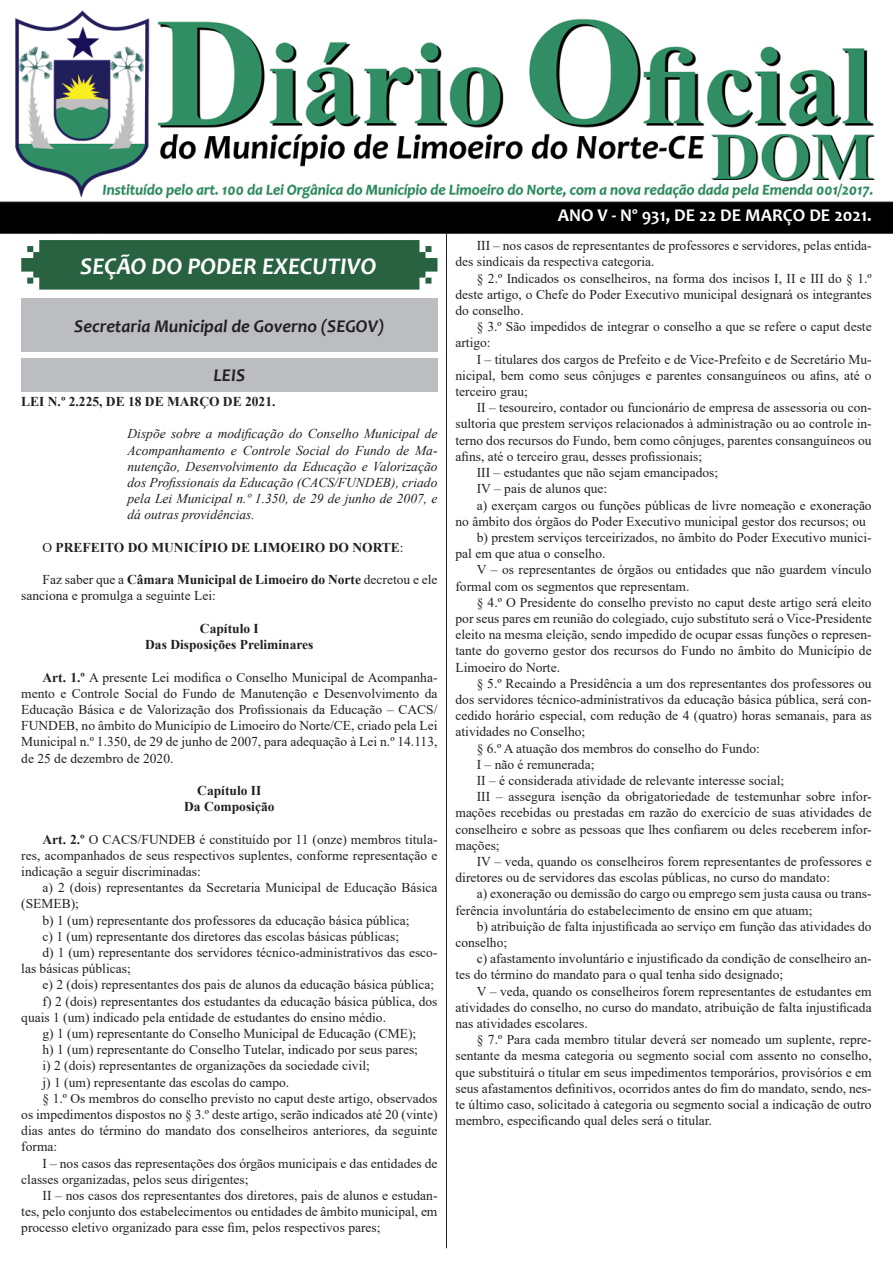
<style>
.page{position:relative;width:893px;height:1263px;background:#fff}
.page>*{position:absolute;margin:0;border:0;box-sizing:border-box;transform-origin:0 0}
.t1{font:italic 700 24px "Candara";color:#fff}
.t2{font:italic 700 18px "Candara";color:#231f20}
.t3{font:700 18px "Candara";color:#fff}
.t4{font:13.5px/16.2px "Times New Roman";color:#231f20}
.t5{font:italic 13.5px/16.2px "Times New Roman";color:#231f20;text-align:justify}
.t6{font:700 13.5px "Times New Roman";color:#231f20}
.s1{font-weight:400}
.s2{font-weight:700}
</style>
<div class="page">
<img style="left:0;top:10px;width:893px;height:224px">
<svg style="left:21px;top:240px;width:416px;height:50px;background:#346a4a"></svg>
<hr style="left:446px;top:234px;width:1px;height:1014px;background:#231f20">
<div style="left:21px;top:299px;width:416px;height:53px;background:#bcbdc0"></div>
<div style="left:21px;top:358px;width:416px;height:33px;background:#bcbdc0"></div>
<p class="t1" style="left:80px;top:251px;width:298px">SEÇÃO DO PODER EXECUTIVO</p>
<p class="t2" style="left:74px;top:315px;width:312px">Secretaria Municipal de Governo (SEGOV)</p>
<p class="t2" style="left:214px;top:364px;width:33px">LEIS</p>
<p class="t6" style="left:21px;top:392px;width:256px">LEI N.º 2.225, DE 18 DE MARÇO DE 2021.</p>
<p class="t5" style="left:128px;top:425px;width:311px">Dispõe sobre a modificação do Conselho Municipal de Acompanhamento e Controle Social do Fundo de Ma&shy;nutenção, Desenvolvimento da Educação e Valorização dos Profissionais da Educação (CACS/FUNDEB), criado pela Lei Municipal n.º 1.350, de 29 de junho de 2007, e dá outras providências.</p>
<p class="t6" style="left:43px;top:538px;width:363px"><span class="s1">O</span> PREFEITO DO MUNICÍPIO DE LIMOEIRO DO NORTE<span class="s1">:</span></p>
<p class="t4" style="left:21px;top:571px;width:418px;text-indent:21px">Faz saber que a <span class="s2">Câmara Municipal de Limoeiro do Norte</span> decretou e ele sanciona e promulga a seguinte Lei:</p>
<p class="t6" style="left:200px;top:619px;width:60px">Capítulo I</p>
<p class="t6" style="left:145px;top:635px;width:170px">Das Disposições Preliminares</p>
<p class="t4" style="left:21px;top:668px;width:418px;text-align:justify;text-indent:21px"><span class="s2">Art. 1.º</span> A presente Lei modifica o Conselho Municipal de Acompanha&shy;mento e Controle Social do Fundo de Manutenção e Desenvolvimento da Educação Básica e de Valorização dos Profissionais da Educação – CACS/ FUNDEB, no âmbito do Município de Limoeiro do Norte/CE, criado pela Lei Municipal n.º 1.350, de 29 de junho de 2007, para adequação à Lei n.º 14.113, de 25 de dezembro de 2020.</p>
<p class="t6" style="left:197px;top:781px;width:66px">Capítulo II</p>
<p class="t6" style="left:184px;top:797px;width:92px">Da Composição</p>
<p class="t4" style="left:21px;top:830px;width:418px;text-align:justify;text-indent:21px"><span class="s2">Art. 2.º</span> O CACS/FUNDEB é constituído por 11 (onze) membros titula&shy;res, acompanhados de seus respectivos suplentes, conforme representação e indicação a seguir discriminadas:</p>
<p class="t4" style="left:21px;top:879px;width:418px;text-indent:21px">a) 2 (dois) representantes da Secretaria Municipal de Educação Básica (SEMEB);</p>
<p class="t4" style="left:43px;top:911px;width:369px">b) 1 (um) representante dos professores da educação básica pública;</p>
<p class="t4" style="left:43px;top:928px;width:358px">c) 1 (um) representante dos diretores das escolas básicas públicas;</p>
<p class="t4" style="left:21px;top:944px;width:418px;text-indent:21px">d) 1 (um) representante dos servidores técnico-administrativos das esco&shy;las básicas públicas;</p>
<p class="t4" style="left:43px;top:976px;width:393px">e) 2 (dois) representantes dos pais de alunos da educação básica pública;</p>
<p class="t4" style="left:21px;top:992px;width:418px;text-indent:21px">f) 2 (dois) representantes dos estudantes da educação básica pública, dos quais 1 (um) indicado pela entidade de estudantes do ensino médio.</p>
<p class="t4" style="left:43px;top:1025px;width:375px">g) 1 (um) representante do Conselho Municipal de Educação (CME);</p>
<p class="t4" style="left:43px;top:1041px;width:377px">h) 1 (um) representante do Conselho Tutelar, indicado por seus pares;</p>
<p class="t4" style="left:43px;top:1057px;width:329px">i) 2 (dois) representantes de organizações da sociedade civil;</p>
<p class="t4" style="left:43px;top:1073px;width:248px">j) 1 (um) representante das escolas do campo.</p>
<p class="t4" style="left:21px;top:1090px;width:418px;text-align:justify;text-indent:21px">§ 1.º Os membros do conselho previsto no caput deste artigo, observados os impedimentos dispostos no § 3.º deste artigo, serão indicados até 20 (vinte) dias antes do término do mandato dos conselheiros anteriores, da seguinte forma:</p>
<p class="t4" style="left:21px;top:1154px;width:418px;text-indent:21px">I – nos casos das representações dos órgãos municipais e das entidades de classes organizadas, pelos seus dirigentes;</p>
<p class="t4" style="left:21px;top:1187px;width:418px;text-align:justify;text-indent:21px">II – nos casos dos representantes dos diretores, pais de alunos e estudan&shy;tes, pelo conjunto dos estabelecimentos ou entidades de âmbito municipal, em processo eletivo organizado para esse fim, pelos respectivos pares;</p>
<p class="t3" style="left:558px;top:204px;width:315px">ANO V - Nº 931, DE 22 DE MARÇO DE 2021.</p>
<p class="t4" style="left:455px;top:237px;width:418px;text-indent:21px">III – nos casos de representantes de professores e servidores, pelas entida&shy;des sindicais da respectiva categoria.</p>
<p class="t4" style="left:455px;top:270px;width:418px;text-align:justify;text-indent:21px">§ 2.º Indicados os conselheiros, na forma dos incisos I, II e III do § 1.º deste artigo, o Chefe do Poder Executivo municipal designará os integrantes do conselho.</p>
<p class="t4" style="left:455px;top:318px;width:418px;text-indent:21px">§ 3.º São impedidos de integrar o conselho a que se refere o caput deste artigo:</p>
<p class="t4" style="left:455px;top:351px;width:418px;text-align:justify;text-indent:21px">I – titulares dos cargos de Prefeito e de Vice-Prefeito e de Secretário Mu&shy;nicipal, bem como seus cônjuges e parentes consanguíneos ou afins, até o terceiro grau;</p>
<p class="t4" style="left:455px;top:399px;width:418px;text-align:justify;text-indent:21px">II – tesoureiro, contador ou funcionário de empresa de assessoria ou con&shy;sultoria que prestem serviços relacionados à administração ou ao controle in&shy;terno dos recursos do Fundo, bem como cônjuges, parentes consanguíneos ou afins, até o terceiro grau, desses profissionais;</p>
<p class="t4" style="left:477px;top:464px;width:243px">III – estudantes que não sejam emancipados;</p>
<p class="t4" style="left:477px;top:480px;width:132px">IV – pais de alunos que:</p>
<p class="t4" style="left:455px;top:496px;width:418px;text-indent:21px">a) exerçam cargos ou funções públicas de livre nomeação e exoneração no âmbito dos órgãos do Poder Executivo municipal gestor dos recursos; ou</p>
<p class="t4" style="left:455px;top:529px;width:418px;text-indent:21px">b) prestem serviços terceirizados, no âmbito do Poder Executivo munici&shy;pal em que atua o conselho.</p>
<p class="t4" style="left:455px;top:561px;width:418px;text-indent:21px">V – os representantes de órgãos ou entidades que não guardem vínculo formal com os segmentos que representam.</p>
<p class="t4" style="left:455px;top:594px;width:418px;text-align:justify;text-indent:21px">§ 4.º O Presidente do conselho previsto no caput deste artigo será eleito por seus pares em reunião do colegiado, cujo substituto será o Vice-Presidente eleito na mesma eleição, sendo impedido de ocupar essas funções o represen&shy;tante do governo gestor dos recursos do Fundo no âmbito do Município de Limoeiro do Norte.</p>
<p class="t4" style="left:455px;top:675px;width:418px;text-align:justify;text-indent:21px">§ 5.º Recaindo a Presidência a um dos representantes dos professores ou dos servidores técnico-administrativos da educação básica pública, será con&shy;cedido horário especial, com redução de 4 (quatro) horas semanais, para as atividades no Conselho;</p>
<p class="t4" style="left:477px;top:739px;width:285px">§ 6.º A atuação dos membros do conselho do Fundo:</p>
<p class="t4" style="left:477px;top:756px;width:119px">I – não é remunerada;</p>
<p class="t4" style="left:477px;top:772px;width:309px">II – é considerada atividade de relevante interesse social;</p>
<p class="t4" style="left:455px;top:788px;width:418px;text-align:justify;text-indent:21px">III – assegura isenção da obrigatoriedade de testemunhar sobre infor&shy;mações recebidas ou prestadas em razão do exercício de suas atividades de conselheiro e sobre as pessoas que lhes confiarem ou deles receberem infor&shy;mações;</p>
<p class="t4" style="left:455px;top:853px;width:418px;text-indent:21px">IV – veda, quando os conselheiros forem representantes de professores e diretores ou de servidores das escolas públicas, no curso do mandato:</p>
<p class="t4" style="left:455px;top:885px;width:418px;text-indent:21px">a) exoneração ou demissão do cargo ou emprego sem justa causa ou trans&shy;ferência involuntária do estabelecimento de ensino em que atuam;</p>
<p class="t4" style="left:455px;top:918px;width:418px;text-indent:21px">b) atribuição de falta injustificada ao serviço em função das atividades do conselho;</p>
<p class="t4" style="left:455px;top:950px;width:418px;text-indent:21px">c) afastamento involuntário e injustificado da condição de conselheiro an&shy;tes do término do mandato para o qual tenha sido designado;</p>
<p class="t4" style="left:455px;top:982px;width:418px;text-align:justify;text-indent:21px">V – veda, quando os conselheiros forem representantes de estudantes em atividades do conselho, no curso do mandato, atribuição de falta injustificada nas atividades escolares.</p>
<p class="t4" style="left:455px;top:1031px;width:418px;text-align:justify;text-indent:21px">§ 7.º Para cada membro titular deverá ser nomeado um suplente, repre&shy;sentante da mesma categoria ou segmento social com assento no conselho, que substituirá o titular em seus impedimentos temporários, provisórios e em seus afastamentos definitivos, ocorridos antes do fim do mandato, sendo, nes&shy;te último caso, solicitado à categoria ou segmento social a indicação de outro membro, especificando qual deles será o titular.</p>
</div>
